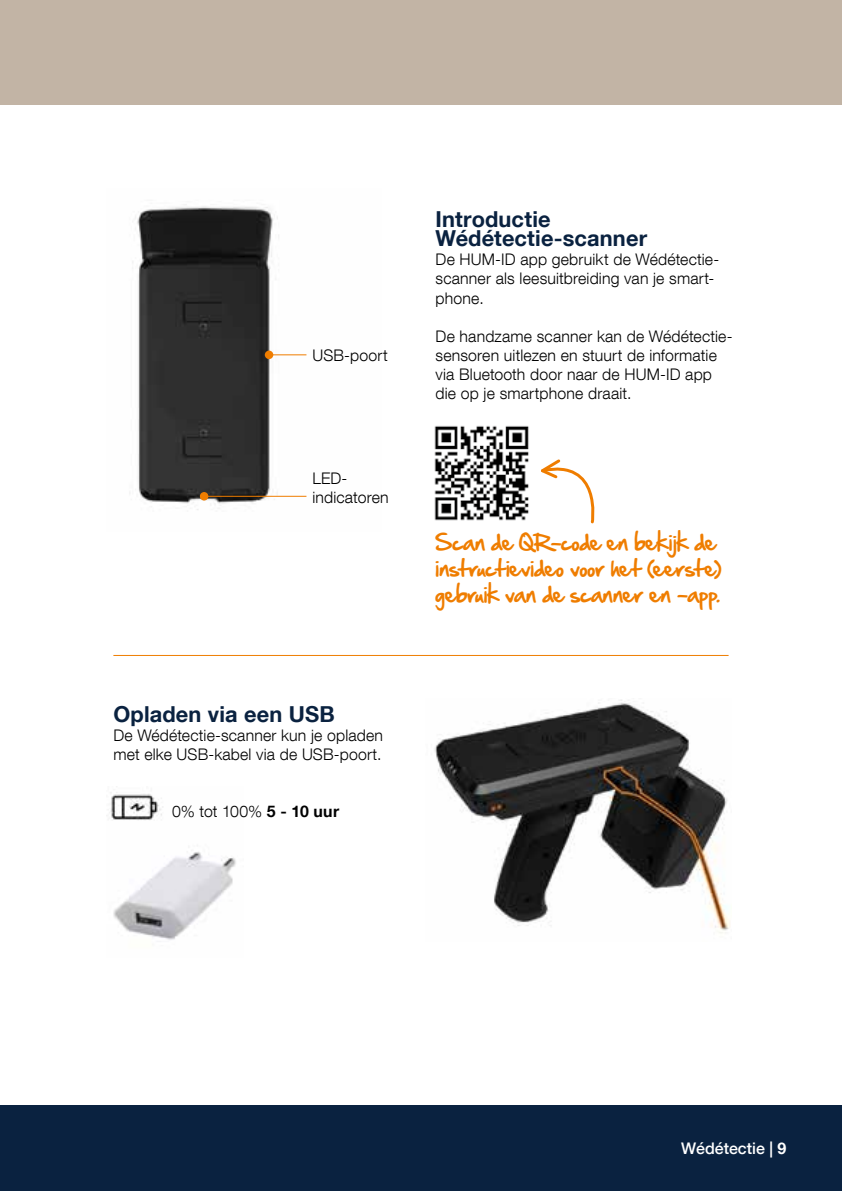
<style>
.page{position:relative;width:842px;height:1191px;background:#fff}
.page>*{position:absolute;margin:0;border:0;box-sizing:border-box;transform-origin:0 0}
.t1{font:700 22px/19px "Helvetica Neue LT Com";letter-spacing:.01em;color:#0a2240}
.t2{font:20px/26px "Hand Of Sean";letter-spacing:.01em;color:#ef7d00}
.t3{font:300 16px/19px "Helvetica Neue LT Com";letter-spacing:.01em;color:#000}
.t4{font:500 16px "Helvetica Neue LT Com";color:#fff}
.s1{font-weight:700}
</style>
<div class="page">
<div style="left:0;top:1106px;width:842px;height:85px;background:#0a2240"></div>
<div style="left:0;top:0;width:842px;height:105px;background:#c2b4a5"></div>
<img style="left:129px;top:204px;width:178px;height:306px">
<hr style="left:268px;top:354px;width:38px;height:1px;background:#ef7d00">
<hr style="left:203px;top:496px;width:103px;height:1px;background:#ef7d00">
<div style="left:265px;top:350px;width:8px;height:9px;background:#ef7d00;border-radius:50%"></div>
<div style="left:200px;top:492px;width:8px;height:8px;background:#ef7d00;border-radius:50%"></div>
<img style="left:434px;top:699px;width:296px;height:234px">
<svg style="left:541px;top:459px;width:54px;height:65px"></svg>
<img style="left:106px;top:792px;width:130px;height:148px">
<hr style="left:113px;top:655px;width:616px;height:1px;background:#ef7d00">
<img style="left:434px;top:425px;width:95px;height:96px">
<p class="t3" style="left:312px;top:345px;width:77px">USB-poort</p>
<p class="t3" style="left:312px;top:468px;width:78px">LED&shy;indicatoren</p>
<h1 class="t1" style="left:113px;top:703px;width:223px">Opladen via een USB</h1>
<p class="t3" style="left:113px;top:725px;width:271px">De Wédétectie-scanner kun je opladen met elke USB-kabel via de USB-poort.</p>
<p class="t3" style="left:172px;top:801px;width:168px">0% tot 100% <span class="s1">5 - 10 uur</span></p>
<h1 class="t1" style="left:436px;top:209px;width:213px">Introductie<br>Wédétectie-scanner</h1>
<p class="t3" style="left:436px;top:250px;width:285px">De HUM-ID app gebruikt de Wédétectie&shy;scanner als leesuitbreiding van je smart&shy;phone.</p>
<p class="t3" style="left:436px;top:326px;width:298px">De handzame scanner kan de Wédétectie&shy;sensoren uitlezen en stuurt de informatie via Bluetooth door naar de HUM-ID app die op je smartphone draait.</p>
<p class="t2" style="left:436px;top:529px;width:287px">Scan de QR-code en bekijk de instructievideo voor het (eerste) gebruik van de scanner en -app.</p>
<p class="t4" style="left:681px;top:1138px;width:106px">Wédétectie | <span class="s1">9</span></p>
</div>
